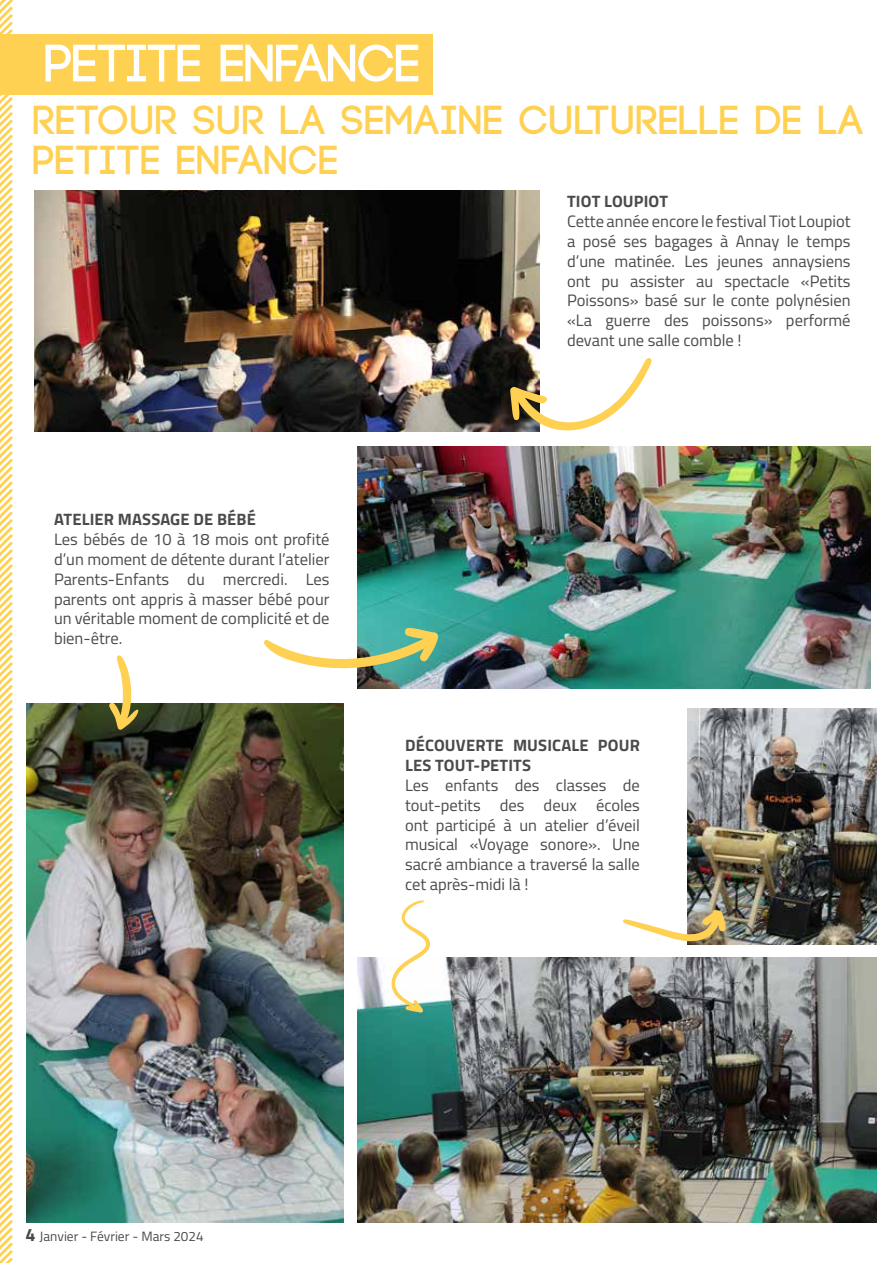
<style>
.page{position:relative;width:893px;height:1263px;background:#fff}
.page>*{position:absolute;margin:0;border:0;box-sizing:border-box;transform-origin:0 0}
.t1{font:700 52.5px "Code";color:#fff}
.t2{font:700 40.5px/40.5px "Code";letter-spacing:.03em;color:#ffd152}
.t3{font:16.5px/19.8px "Titillium";color:#4a4a49;text-align:justify}
.t4{font:700 16.5px "Titillium";letter-spacing:.01em;color:#4a4a49}
.t5{font:13.5px "Titillium";color:#4a4a49}
.s1{font-weight:700;font-size:18px}
</style>
<div class="page">
<div style="left:0;top:34px;width:432px;height:60px;background:#ffd152"></div>
<svg style="left:0;top:0;width:16px;height:1263px"></svg>
<img style="left:34px;top:190px;width:505px;height:242px">
<img style="left:358px;top:447px;width:513px;height:241px">
<img style="left:26px;top:703px;width:318px;height:519px">
<img style="left:687px;top:708px;width:190px;height:237px">
<img style="left:357px;top:957px;width:520px;height:265px">
<svg style="left:510px;top:357px;width:142px;height:75px"></svg>
<svg style="left:264px;top:628px;width:175px;height:41px"></svg>
<svg style="left:108px;top:655px;width:31px;height:75px"></svg>
<svg style="left:623px;top:909px;width:102px;height:33px"></svg>
<svg style="left:388px;top:900px;width:44px;height:113px"></svg>
<h1 class="t1" style="left:45px;top:37px;width:377px">PETITE ENFANCE</h1>
<h2 class="t2" style="left:33px;top:101px;width:831px">RETOUR SUR LA SEMAINE CULTURELLE DE LA<br>PETITE</h2>
<h2 class="t2" style="left:177px;top:142px;width:113px">ENFANCE</h2>
<p class="t4" style="left:54px;top:507px;width:19px">ATELIER</p>
<p class="t4" style="left:118px;top:507px;width:12px">MASSA</p>
<p class="t4" style="left:170px;top:507px;width:87px">GE DE BÉBÉ</p>
<p class="t3" style="left:54px;top:529px;width:277px">Les bébés de 10 à 18 mois ont profité d’un moment de détente durant l’atelier Parents-Enfants du mercredi. Les parents ont appris à masser bébé pour un véritable moment de complicité et de bien-être.</p>
<p class="t4" style="left:567px;top:189px;width:86px">TIOT LOU PIOT</p>
<p class="t3" style="left:567px;top:211px;width:285px">Cette année encore le festival Tiot Loupiot a posé ses bagages à Annay le temps d’une matinée. Les jeunes annaysiens ont pu assister au spectacle «Petits Poissons» basé sur le conte polynésien «La guerre des poissons» performé devant une salle comble !</p>
<p class="t4" style="left:405px;top:733px;width:71px">DÉCOUVERTE</p>
<p class="t4" style="left:513px;top:733px;width:11px">MUSI</p>
<p class="t4" style="left:552px;top:733px;width:19px">CALE</p>
<p class="t4" style="left:598px;top:733px;width:22px">POUR</p>
<p class="t4" style="left:405px;top:753px;width:10px">LES</p>
<p class="t4" style="left:435px;top:753px;width:11px">TOUT</p>
<p class="t4" style="left:474px;top:753px;width:26px">-PETITS</p>
<p class="t3" style="left:405px;top:774px;width:236px">Les enfants des classes de tout-petits des deux écoles ont participé à un atelier d’éveil musical «Voyage sonore». Une sacré ambiance a traversé la salle cet après-midi là !</p>
<p class="t5" style="left:26px;top:1226px;width:179px"><span class="s1">4</span> Janvier - Février - Mars 2024</p>
</div>
